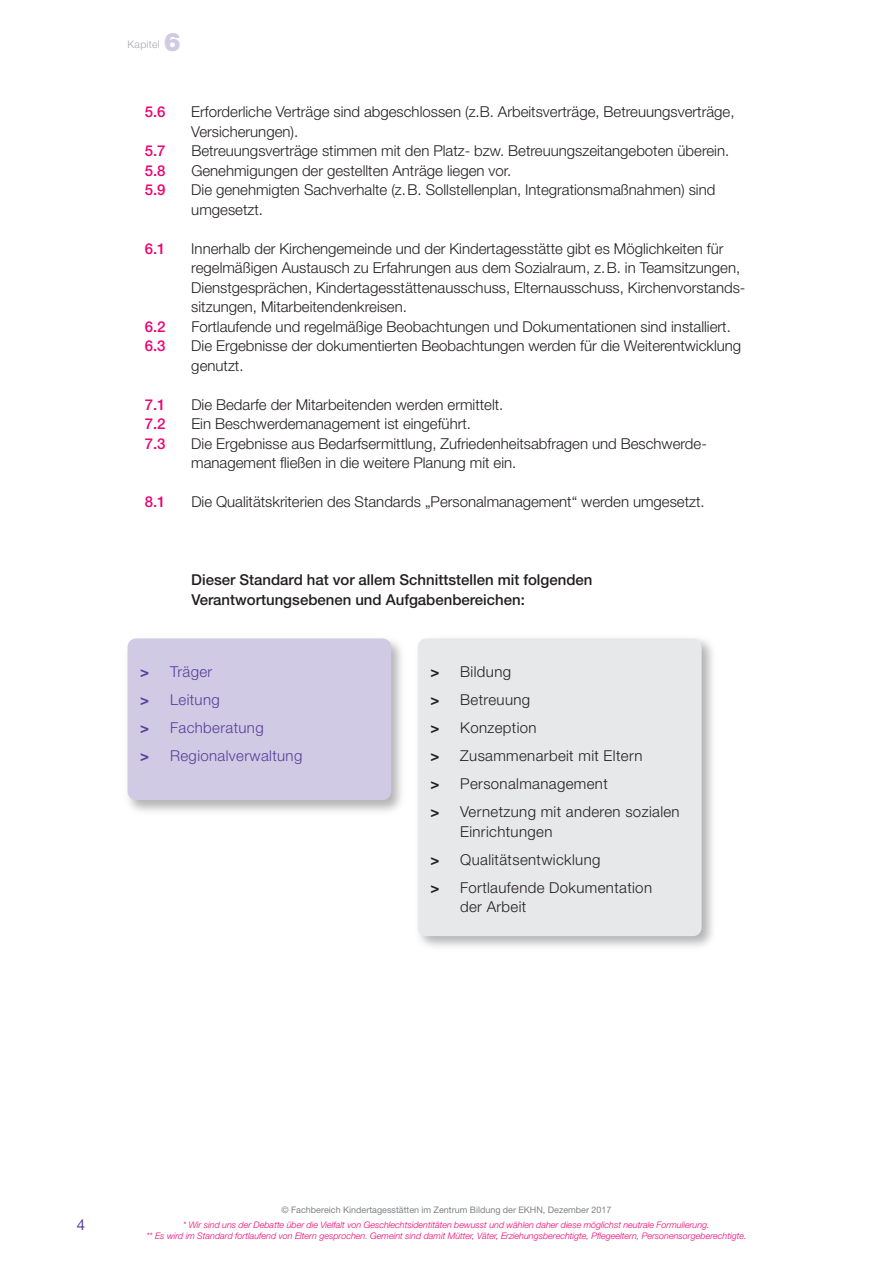
<style>
.page{position:relative;width:893px;height:1263px;background:#fff}
.page>*{position:absolute;margin:0;border:0;box-sizing:border-box;transform-origin:0 0}
.t1{font:900 25.5px "Helvetica Neue LT Pro";color:#d0cae4}
.t2{font:300 15px/19.5px "Helvetica Neue LT Pro";color:#231f20}
.t3{font:300 15px/28px "Helvetica Neue LT Pro";letter-spacing:.025em;color:#231f20}
.t4{font:500 15px/19.5px "Helvetica Neue LT Pro";color:#231f20}
.t5{font:300 15px/28px "Helvetica Neue LT Pro";letter-spacing:.025em;color:#573e99}
.t6{font:500 15px "Helvetica Neue LT Pro";color:#ed0372}
.t7{font:15px "Helvetica Neue LT Pro";color:#573e99}
.t8{font:300 10.5px "Helvetica Neue LT Pro";letter-spacing:.025em;color:#a8a9ad}
.t9{font:italic 300 9px/10.8px "Helvetica Neue LT Pro";color:#ed0372;text-align:center}
.t10{font:9px "Helvetica Neue LT Pro";color:#808285}
.s1{font-weight:700}
</style>
<div class="page">
<div style="left:128px;top:638px;width:263px;height:162px;background:#d0cae4;border-radius:9px"></div>
<div style="left:418px;top:638px;width:284px;height:298px;background:#e7e8e9;border-radius:9px"></div>
<p class="t8" style="left:128px;top:40px;width:34px">Kapitel</p>
<h1 class="t1" style="left:164px;top:33px;width:19px">6</h1>
<p class="t6" style="left:145px;top:106px;width:22px">5.6</p>
<p class="t2" style="left:191px;top:103px;width:545px">Erforderliche Verträge sind abgeschlossen (z.B. Arbeitsverträge, Betreuungsverträge,<br>Versicherungen).</p>
<p class="t6" style="left:145px;top:145px;width:22px">5.7</p>
<p class="t2" style="left:191px;top:142px;width:539px">Betreuungsverträge stimmen mit den Platz- bzw. Betreuungszeitangeboten überein.</p>
<p class="t6" style="left:145px;top:165px;width:22px">5.8</p>
<p class="t2" style="left:191px;top:162px;width:321px">Genehmigungen der gestellten Anträge liegen vor.</p>
<p class="t6" style="left:145px;top:184px;width:22px">5.9</p>
<p class="t2" style="left:191px;top:181px;width:525px">Die genehmigten Sachverhalte (z.B. Sollstellenplan, Integrationsmaßnahmen) sind umgesetzt.</p>
<p class="t6" style="left:145px;top:243px;width:22px">6.1</p>
<p class="t2" style="left:191px;top:240px;width:556px">Innerhalb der Kirchengemeinde und der Kindertagesstätte gibt es Möglichkeiten für regelmäßigen Austausch zu Erfahrungen aus dem Sozialraum, z.B. in Teamsitzungen, Dienstgesprächen, Kindertagesstättenausschuss, Elternausschuss, Kirchenvorstands&shy;sitzungen, Mitarbeitendenkreisen.</p>
<p class="t6" style="left:145px;top:321px;width:22px">6.2</p>
<p class="t2" style="left:191px;top:318px;width:541px">Fortlaufende und regelmäßige Beobachtungen und Dokumentationen sind installiert.</p>
<p class="t6" style="left:145px;top:340px;width:22px">6.3</p>
<p class="t2" style="left:191px;top:337px;width:551px">Die Ergebnisse der dokumentierten Beobachtungen werden für die Weiterentwicklung genutzt.</p>
<p class="t6" style="left:145px;top:399px;width:22px">7.1</p>
<p class="t2" style="left:191px;top:396px;width:314px">Die Bedarfe der Mitarbeitenden werden ermittelt.</p>
<p class="t6" style="left:145px;top:418px;width:22px">7.2</p>
<p class="t2" style="left:191px;top:415px;width:281px">Ein Beschwerdemanagement ist eingeführt.</p>
<p class="t6" style="left:145px;top:438px;width:22px">7.3</p>
<p class="t2" style="left:191px;top:435px;width:517px">Die Ergebnisse aus Bedarfsermittlung, Zufriedenheitsabfragen und Beschwerde&shy;management fließen in die weitere Planung mit ein.</p>
<p class="t6" style="left:145px;top:496px;width:22px">8.1</p>
<p class="t2" style="left:191px;top:493px;width:515px">Die Qualitätskriterien des Standards „Personalmanagement“ werden umgesetzt.</p>
<p class="t4" style="left:191px;top:571px;width:403px">Dieser Standard hat vor allem Schnittstellen mit folgenden<br>Verantwortungsebenen und Aufgabenbereichen:</p>
<p class="t5" style="left:140px;top:659px;width:164px"><span class="s1">&gt;</span> Träger<br><span class="s1">&gt;</span> Leitung<br><span class="s1">&gt;</span> Fachberatung<br><span class="s1">&gt;</span> Regionalverwaltung</p>
<p class="t3" style="left:430px;top:659px;width:251px"><span class="s1">&gt;</span> Bildung<br><span class="s1">&gt;</span> Betreuung<br><span class="s1">&gt;</span> Konzeption<br><span class="s1">&gt;</span> Zusammenarbeit mit Eltern<br><span class="s1">&gt;</span> Personalmanagement<br><span class="s1">&gt;</span> Vernetzung mit anderen sozialen</p>
<p class="t3" style="left:430px;top:819px;width:223px;text-indent:30px">Einrichtungen<br><span class="s1">&gt;</span> Qualitätsentwicklung<br><span class="s1">&gt;</span> Fortlaufende Dokumentation</p>
<p class="t3" style="left:460px;top:894px;width:68px">der Arbeit</p>
<p class="t7" style="left:77px;top:1219px;width:10px">4</p>
<p class="t10" style="left:282px;top:1207px;width:331px">© Fachbereich Kindertagesstätten im Zentrum Bildung der EKHN, Dezember 2017</p>
<p class="t9" style="left:146px;top:1220px;width:602px">* Wir sind uns der Debatte über die Vielfalt von Geschlechtsidentitäten bewusst und wählen daher diese möglichst neutrale Formulierung.<br>** Es wird im Standard fortlaufend von Eltern gesprochen. Gemeint sind damit Mütter, Väter, Erziehungsberechtigte, Pflegeeltern, Personensorgeberechtigte.</p>
</div>
